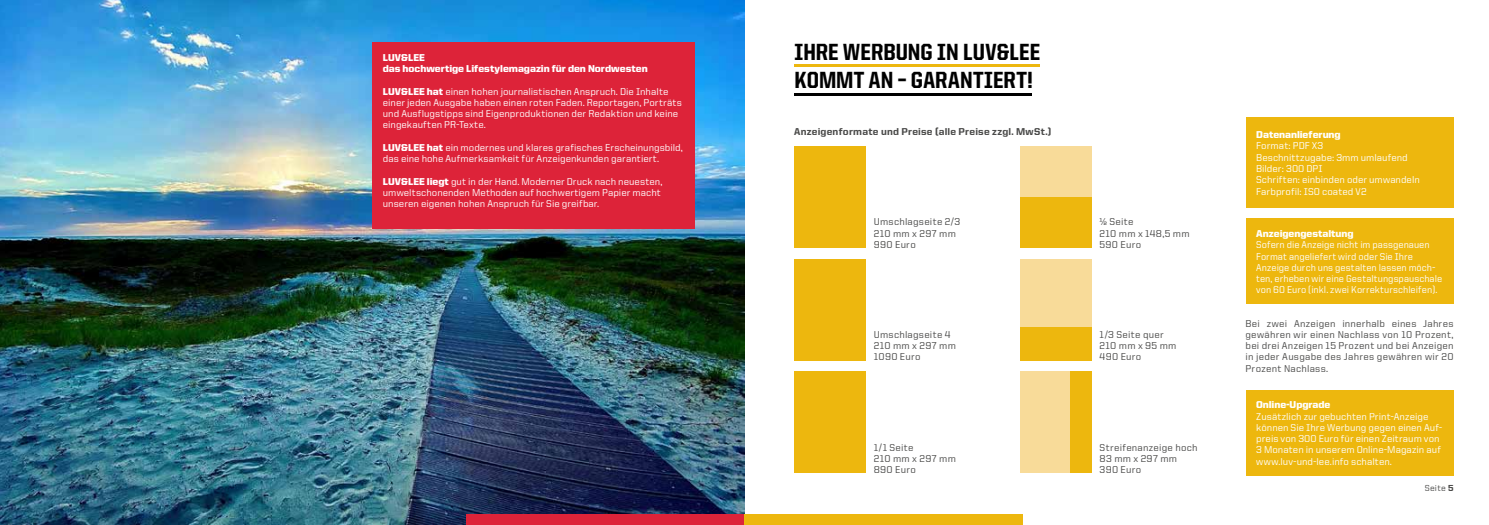
<style>
.page{position:relative;width:1489px;height:525px;background:#fff}
.page>*{position:absolute;margin:0;border:0;box-sizing:border-box;transform-origin:0 0}
.t1{font:800 23.5px/28.1px "United Sans Semi Cond";letter-spacing:.005em;color:#000}
.t2{font:500 10px/11.2px "United Sans Reg";color:#fff}
.t3{font:500 10px/11.2px "United Sans Reg";letter-spacing:.025em;color:#4a4a49}
.t4{font:500 10px/11.2px "United Sans Reg";color:#fff;scale:.96 1}
.t5{font:900 10px/11.2px "United Sans Reg";letter-spacing:-.005em;color:#fff}
.t6{font:800 10px "United Sans Reg";letter-spacing:.025em;color:#4a4a49}
.t7{font:500 8.75px "United Sans Reg";letter-spacing:.03em;color:#4a4a49}
.s1{font-weight:900}
.s2{font-weight:800}
</style>
<div class="page">
<img style="left:0;top:0;width:744px;height:524px">
<div style="left:372px;top:43px;width:322px;height:186px;background:#dd2339"></div>
<div style="left:466px;top:514px;width:39px;height:10px;background:#dd2339"></div>
<div style="left:505px;top:514px;width:40px;height:10px;background:#dd2339"></div>
<div style="left:545px;top:514px;width:40px;height:10px;background:#dd2339"></div>
<div style="left:585px;top:514px;width:40px;height:10px;background:#dd2339"></div>
<div style="left:625px;top:514px;width:40px;height:10px;background:#dd2339"></div>
<div style="left:665px;top:514px;width:39px;height:10px;background:#dd2339"></div>
<div style="left:704px;top:514px;width:40px;height:10px;background:#dd2339"></div>
<div style="left:744px;top:514px;width:40px;height:10px;background:#edb70e"></div>
<div style="left:784px;top:514px;width:40px;height:10px;background:#edb70e"></div>
<div style="left:824px;top:514px;width:39px;height:10px;background:#edb70e"></div>
<div style="left:863px;top:514px;width:40px;height:10px;background:#edb70e"></div>
<div style="left:903px;top:514px;width:40px;height:10px;background:#edb70e"></div>
<div style="left:943px;top:514px;width:40px;height:10px;background:#edb70e"></div>
<div style="left:983px;top:514px;width:40px;height:10px;background:#edb70e"></div>
<hr style="left:794px;top:64px;width:245px;height:2px;background:#edb70e">
<hr style="left:794px;top:93px;width:237px;height:3px;background:#000">
<div style="left:794px;top:146px;width:71px;height:102px;background:#edb70e"></div>
<div style="left:1019px;top:146px;width:72px;height:102px;background:#f8db99"></div>
<div style="left:794px;top:259px;width:71px;height:101px;background:#edb70e"></div>
<div style="left:1019px;top:259px;width:72px;height:101px;background:#f8db99"></div>
<div style="left:794px;top:371px;width:71px;height:102px;background:#edb70e"></div>
<div style="left:1019px;top:371px;width:72px;height:102px;background:#f8db99"></div>
<div style="left:1019px;top:197px;width:72px;height:51px;background:#edb70e"></div>
<div style="left:1019px;top:326px;width:72px;height:34px;background:#edb70e"></div>
<div style="left:1070px;top:371px;width:21px;height:102px;background:#edb70e"></div>
<div style="left:1245px;top:390px;width:208px;height:85px;background:#edb70e"></div>
<div style="left:1245px;top:117px;width:208px;height:90px;background:#edb70e"></div>
<div style="left:1245px;top:219px;width:208px;height:85px;background:#edb70e"></div>
<p class="t5" style="left:383px;top:52px;width:266px">LUV&amp;LEE<br>das hochwertige Lifestylemagazin für den Nordwesten</p>
<p class="t2" style="left:383px;top:85px;width:300px"><span class="s1">LUV&amp;LEE hat</span> einen hohen journalistischen Anspruch. Die Inhalte einer jeden Ausgabe haben einen roten Faden. Reportagen, Porträts und Ausflugstipps sind Eigenproduktionen der Redaktion und keine eingekauften PR-Texte.</p>
<p class="t2" style="left:383px;top:142px;width:301px"><span class="s1">LUV&amp;LEE hat</span> ein modernes und klares grafisches Erscheinungsbild, das eine hohe Aufmerksamkeit für Anzeigenkunden garantiert.</p>
<p class="t2" style="left:383px;top:175px;width:281px"><span class="s1">LUV&amp;LEE liegt</span> gut in der Hand. Moderner Druck nach neuesten, umweltschonenden Methoden auf hochwertigem Papier macht unseren eigenen hohen Anspruch für Sie greifbar.</p>
<h1 class="t1" style="left:794px;top:38px;width:247px">IHRE WERBUNG IN LUV&amp;LEE<br>KOMMT AN – GARANTIERT!</h1>
<p class="t6" style="left:794px;top:126px;width:259px">Anzeigenformate und Preise (alle Preise zzgl. MwSt.)</p>
<p class="t3" style="left:873px;top:216px;width:88px">Umschlagseite 2/3<br>210 mm x 297 mm<br>990 Euro</p>
<p class="t3" style="left:1099px;top:216px;width:91px">½ Seite<br>210 mm x 148,5 mm<br>590 Euro</p>
<p class="t3" style="left:873px;top:328px;width:83px">Umschlagseite 4<br>210 mm x 297 mm<br>1090 Euro</p>
<p class="t3" style="left:1099px;top:328px;width:78px">1/3 Seite quer<br>210 mm x 95 mm<br>490 Euro</p>
<p class="t3" style="left:873px;top:441px;width:83px">1/1 Seite<br>210 mm x 297 mm<br>890 Euro</p>
<p class="t3" style="left:1099px;top:441px;width:99px">Streifenanzeige hoch<br>83 mm x 297 mm<br>390 Euro</p>
<p class="t5" style="left:1256px;top:129px;width:86px">Datenanlieferung</p>
<p class="t2" style="left:1256px;top:140px;width:165px">Format: PDF X3<br>Beschnittzugabe: 3mm umlaufend<br>Bilder: 300 DPI<br>Schriften: einbinden oder umwandeln<br>Farbprofil: ISO coated V2</p>
<p class="t5" style="left:1256px;top:228px;width:99px">Anzeigengestaltung</p>
<p class="t4" style="left:1256px;top:239px;width:195px">Sofern die Anzeige nicht im passgenauen Format angeliefert wird oder Sie Ihre Anzeige durch uns gestalten lassen möch&shy;ten, erheben wir eine Gestaltungspauschale von 60 Euro (inkl. zwei Korrekturschleifen).</p>
<p class="t3" style="left:1245px;top:317px;width:209px;text-align:justify">Bei zwei Anzeigen innerhalb eines Jahres gewähren wir einen Nachlass von 10 Prozent, bei drei Anzeigen 15 Prozent und bei Anzeigen in jeder Ausgabe des Jahres gewähren wir 20<br>Prozent Nachlass.</p>
<p class="t5" style="left:1256px;top:399px;width:76px">Online-Upgrade</p>
<p class="t2" style="left:1256px;top:410px;width:187px">Zusätzlich zur gebuchten Print-Anzeige können Sie Ihre Werbung gegen einen Auf&shy;preis von 300 Euro für einen Zeitraum von 3 Monaten in unserem Online-Magazin auf www.luv-und-lee.info schalten.</p>
<p class="t7" style="left:1424px;top:483px;width:30px">Seite <span class="s2">5</span></p>
</div>
